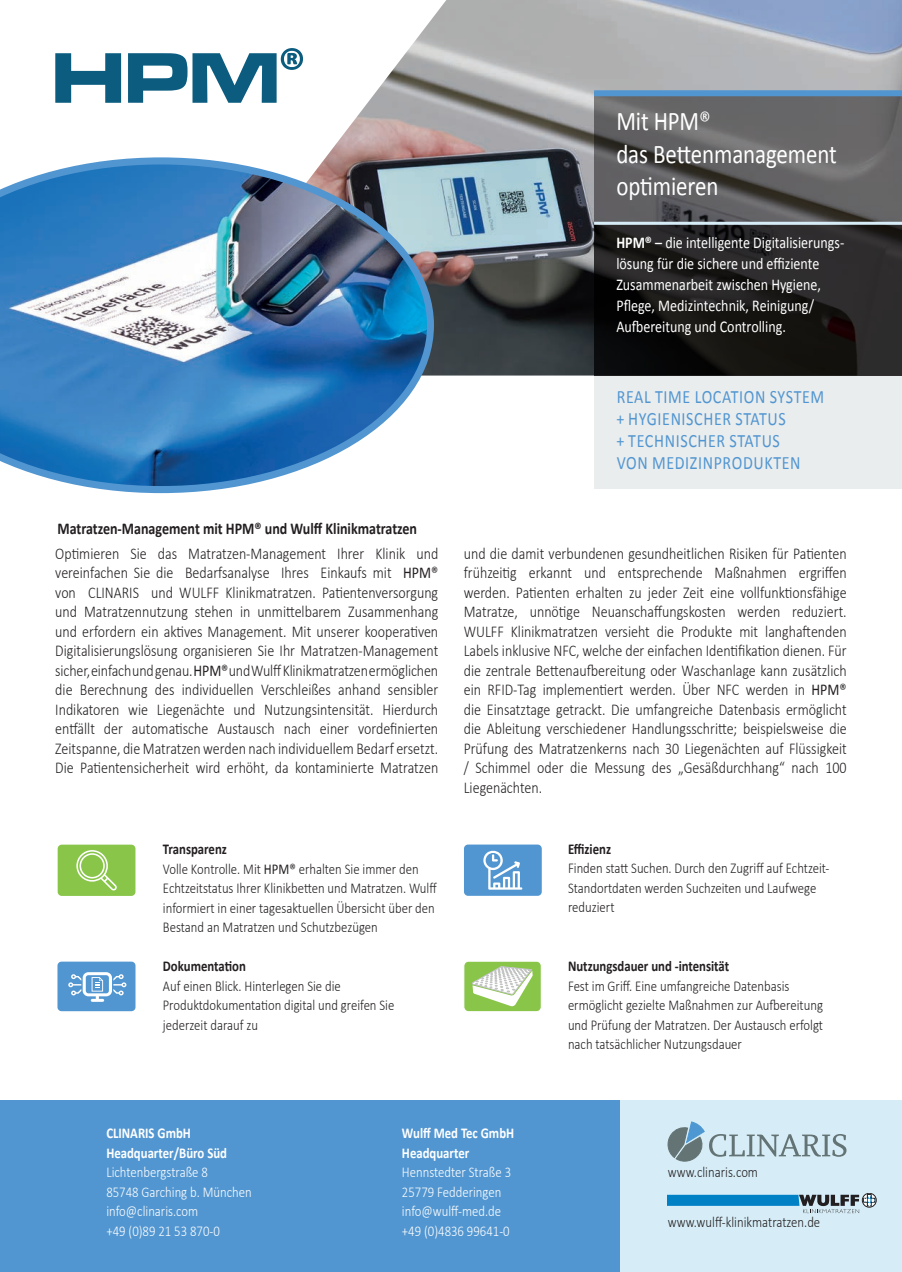
<style>
.page{position:relative;width:902px;height:1272px;background:#fff}
.page>*{position:absolute;margin:0;border:0;box-sizing:border-box;transform-origin:0 0}
.t1{font:27px/32.4px "Calibri";letter-spacing:-.005em;color:#fff;scale:.85 1}
.t2{font:18.9px/22.2px "Calibri";letter-spacing:.04em;color:#5296d1;scale:.85 1}
.t3{font:300 16.5px/19.5px "Calibri";color:#231f20;text-align:justify;scale:.85 1}
.t4{font:16.5px/21px "Calibri";color:#fff;scale:.85 1}
.t5{font:700 16.5px "Calibri";color:#231f20;scale:.85 1}
.t6{font:300 15px/19.5px "Calibri";color:#231f20;scale:.85 1}
.t7{font:300 15px/19.5px "Calibri";color:#fff;scale:.85 1}
.t8{font:700 15px/19.5px "Calibri";color:#fff;scale:.85 1}
.t9{font:700 15px "Calibri";color:#231f20;scale:.85 1}
.s1{font-weight:700}
.s2{font-weight:400}
</style>
<div class="page">
<div style="left:0;top:1100px;width:897px;height:171px;background:#5296d1"></div>
<div style="left:620px;top:1100px;width:281px;height:171px;background:#d6edf7"></div>
<svg style="left:668px;top:1121px;width:178px;height:40px"></svg>
<div style="left:862px;top:1193px;width:14px;height:14px;border:1px solid #231f20;border-radius:50%"></div>
<svg style="left:668px;top:1194px;width:206px;height:18px"></svg>
<img style="left:303px;top:0;width:598px;height:375px">
<svg style="left:55px;top:48px;width:248px;height:55px"></svg>
<img style="left:0;top:157px;width:434px;height:336px">
<div style="left:594px;top:375px;width:307px;height:114px;background:#e7eaea"></div>
<svg style="left:594px;top:96px;width:307px;height:126px;background:#616062"></svg>
<svg style="left:594px;top:225px;width:307px;height:150px;background:#1d1b1b"></svg>
<hr style="left:594px;top:222px;width:307px;height:3px;background:#d6edf7">
<div style="left:594px;top:90px;width:307px;height:6px;background:#5296d1"></div>
<svg style="left:464px;top:844px;width:78px;height:52px;background:#6ba5d7"></svg>
<div style="left:57px;top:843px;width:79px;height:53px;background:#88c549;border-radius:5px"></div>
<div style="left:56px;top:842px;width:81px;height:55px;border:2px solid #fff;border-radius:5px"></div>
<svg style="left:76px;top:850px;width:41px;height:40px"></svg>
<div style="left:464px;top:961px;width:77px;height:50px;background:#88c549;border-radius:5px"></div>
<div style="left:463px;top:961px;width:78px;height:50px;border:1px solid #fff;border-radius:5px"></div>
<svg style="left:472px;top:966px;width:60px;height:40px"></svg>
<div style="left:57px;top:960px;width:79px;height:52px;background:#5296d1;border-radius:5px"></div>
<div style="left:56px;top:959px;width:81px;height:53px;border:2px solid #fff;border-radius:5px"></div>
<svg style="left:68px;top:972px;width:58px;height:29px"></svg>
<h1 class="t1" style="left:616px;top:105px;width:261px">Mit HPM®<br>das Bettenmanagement optimieren</h1>
<p class="t4" style="left:616px;top:231px;width:270px"><span class="s1">HPM®</span> – die intelligente Digitalisierungs&shy;lösung für die sichere und effiziente Zusammenarbeit zwischen Hygiene, Pflege, Medizintechnik, Reinigung/ Aufbereitung und Controlling.</p>
<p class="t5" style="left:57px;top:517px;width:424px">Matratzen-Management mit HPM® und Wulff Klinikmatratzen</p>
<p class="t3" style="left:55px;top:543px;width:452px">Optimieren Sie das Matratzen-Management Ihrer Klinik und vereinfachen Sie die Bedarfsanalyse Ihres Einkaufs mit <span class="s2">HPM® </span>von CLINARIS und WULFF Klinikmatratzen. Patientenversorgung und Matratzennutzung stehen in unmittelbarem Zusammenhang und erfordern ein aktives Management. Mit unserer kooperativen Digitalisierungslösung organisieren Sie Ihr Matratzen-Management sicher, einfach und genau. <span class="s2">HPM®</span> und Wulff Klinikmatratzen ermöglichen die Berechnung des individuellen Verschleißes anhand sensibler Indikatoren wie Liegenächte und Nutzungsintensität. Hierdurch entfällt der automatische Austausch nach einer vordefinierten Zeitspanne, die Matratzen werden nach individuellem Bedarf ersetzt.<br>Die Patientensicherheit wird erhöht, da kontaminierte Matratzen</p>
<p class="t6" style="left:163px;top:839px;width:324px"><span class="s1">Transparenz<br></span>Volle Kontrolle. Mit <span class="s2">HPM®</span> erhalten Sie immer den Echtzeitstatus Ihrer Klinikbetten und Matratzen. Wulff informiert in einer tagesaktuellen Übersicht über den Bestand an Matratzen und Schutzbezügen</p>
<p class="t9" style="left:163px;top:955px;width:99px">Dokumentation</p>
<p class="t6" style="left:163px;top:975px;width:274px">Auf einen Blick. Hinterlegen Sie die<br>Produktdokumentation digital und greifen Sie jederzeit darauf zu</p>
<p class="t2" style="left:616px;top:385px;width:246px">REAL TIME LOCATION SYSTEM + HYGIENISCHER STATUS<br>+ TECHNISCHER STATUS<br>VON MEDIZINPRODUKTEN</p>
<p class="t3" style="left:463px;top:543px;width:452px">und die damit verbundenen gesundheitlichen Risiken für Patienten frühzeitig erkannt und entsprechende Maßnahmen ergriffen werden. Patienten erhalten zu jeder Zeit eine vollfunktionsfähige Matratze, unnötige Neuanschaffungskosten werden reduziert.<br>WULFF Klinikmatratzen versieht die Produkte mit langhaftenden Labels inklusive NFC, welche der einfachen Identifikation dienen. Für die zentrale Bettenaufbereitung oder Waschanlage kann zusätzlich ein RFID-Tag implementiert werden. Über NFC werden in <span class="s2">HPM® </span>die Einsatztage getrackt. Die umfangreiche Datenbasis ermöglicht die Ableitung verschiedener Handlungsschritte; beispielsweise die Prüfung des Matratzenkerns nach 30 Liegenächten auf Flüssigkeit / Schimmel oder die Messung des „Gesäßdurchhang“ nach 100<br>Liegenächten.</p>
<p class="t9" style="left:568px;top:838px;width:52px">Effizienz</p>
<p class="t6" style="left:568px;top:858px;width:309px">Finden statt Suchen. Durch den Zugriff auf Echtzeit-<br>Standortdaten werden Suchzeiten und Laufwege reduziert</p>
<p class="t9" style="left:568px;top:955px;width:191px">Nutzungsdauer und -intensität</p>
<p class="t6" style="left:568px;top:975px;width:301px">Fest im Griff. Eine umfangreiche Datenbasis ermöglicht gezielte Maßnahmen zur Aufbereitung und Prüfung der Matratzen. Der Austausch erfolgt nach tatsächlicher Nutzungsdauer</p>
<p class="t8" style="left:106px;top:1122px;width:143px">CLINARIS GmbH<br>Headquarter/Büro Süd</p>
<p class="t7" style="left:106px;top:1162px;width:173px">Lichtenbergstraße 8<br>85748 Garching b. München info@clinaris.com<br>+49 (0)89 21 53 870-0</p>
<p class="t8" style="left:402px;top:1122px;width:134px">Wulff Med Tec GmbH<br>Headquarter</p>
<p class="t7" style="left:402px;top:1162px;width:130px">Hennstedter Straße 3<br>25779 Fedderingen info@wulff-med.de +49 (0)4836 99641-0</p>
<p class="t6" style="left:668px;top:1162px;width:107px">www.clinaris.com</p>
<p class="t6" style="left:668px;top:1211px;width:181px">www.wulff-klinikmatratzen.de</p>
</div>
